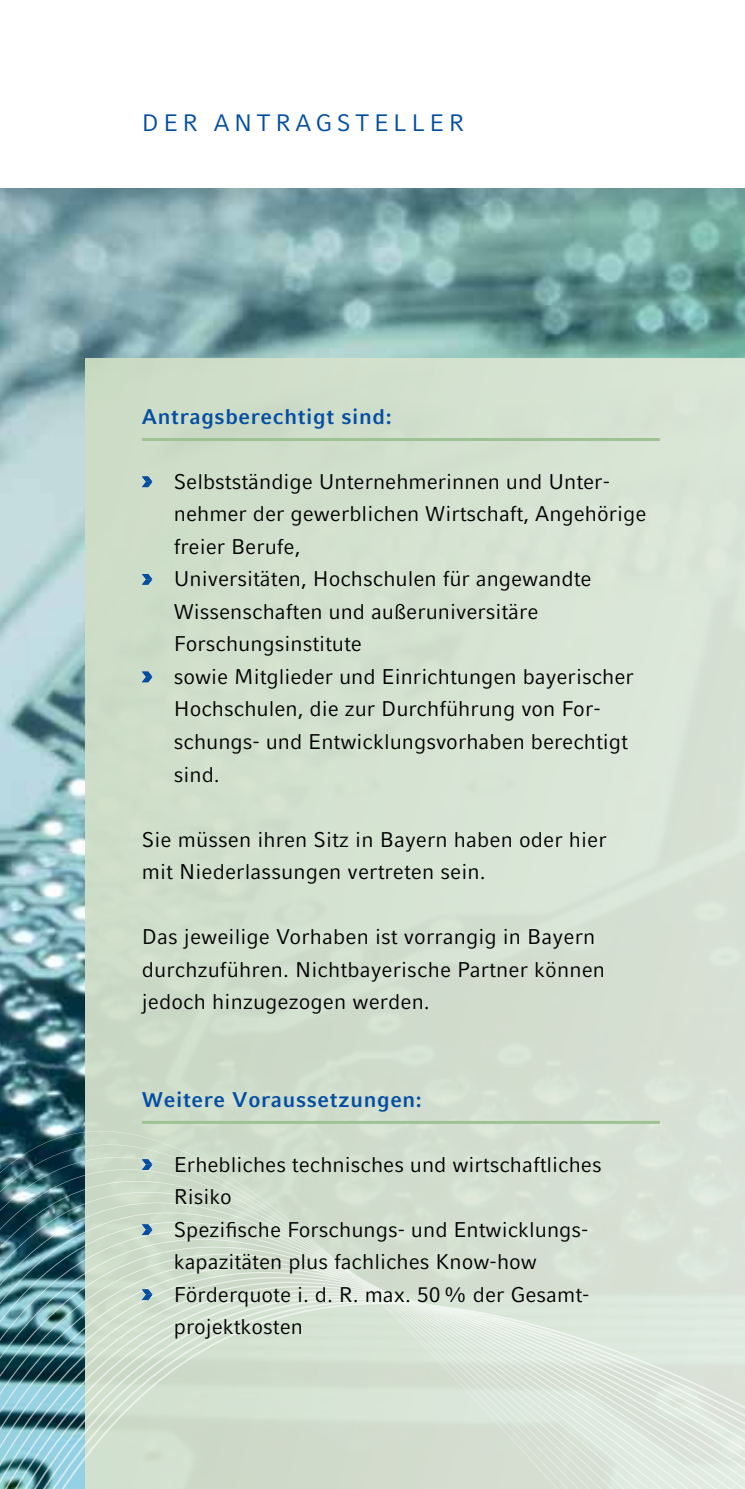
<style>
.page{position:relative;width:745px;height:1489px;background:#fff}
.page>*{position:absolute;margin:0;border:0;box-sizing:border-box;transform-origin:0 0}
.t1{font:23.75px "LMU Compatil Fact";letter-spacing:.19em;color:#034ea2}
.t2{font:21.25px/32.5px "LMU Compatil Fact";color:#000}
.t3{font:700 21.25px "LMU Compatil Fact";letter-spacing:.03em;color:#034ea2}
</style>
<div class="page">
<img style="left:0;top:213px;width:744px;height:915px">
<div style="left:0;top:0;width:744px;height:213px;background:#3d5e6a;opacity:.3"></div>
<div style="left:0;top:0;width:744px;height:188px;background:#fff"></div>
<div style="left:85px;top:359px;width:659px;height:1129px;background:#d4e0d0"></div>
<svg style="left:0;top:1128px;width:738px;height:22px"></svg>
<svg style="left:0;top:1150px;width:721px;height:25px"></svg>
<svg style="left:0;top:1175px;width:739px;height:24px"></svg>
<svg style="left:0;top:1201px;width:744px;height:287px"></svg>
<hr style="left:142px;top:438px;width:517px;height:3px;background:#9fc294">
<hr style="left:142px;top:1120px;width:517px;height:3px;background:#9fc294">
<svg style="left:142px;top:476px;width:10px;height:11px"></svg>
<svg style="left:142px;top:574px;width:10px;height:10px"></svg>
<svg style="left:142px;top:671px;width:10px;height:11px"></svg>
<svg style="left:142px;top:1159px;width:10px;height:10px"></svg>
<svg style="left:142px;top:1224px;width:10px;height:10px"></svg>
<svg style="left:142px;top:1289px;width:10px;height:10px"></svg>
<p class="t1" style="left:142px;top:109px;width:192px">der Antr agst</p>
<p class="t1" style="left:374px;top:109px;width:85px">ell er</p>
<p class="t3" style="left:142px;top:404px;width:251px">Antragsberechtigt sind:</p>
<p class="t2" style="left:174px;top:465px;width:474px">Selbstständige Unternehmerinnen und Unter&shy;nehmer der gewerblichen Wirtschaft, Angehörige freier Berufe,<br>Universitäten, H ochschulen für angewandte Wissenschaften und außeruniversitäre Forschungsinstitute<br>sowie Mitglieder und Einrichtungen bayerischer Hochschulen, die zur Durchführung von For&shy;schungs- und Entwicklungsvorhaben berechtigt sind.</p>
<p class="t2" style="left:142px;top:822px;width:466px">Sie müssen ihren Sitz in Bayern haben oder hier mit N iederlassungen vertreten sein.</p>
<p class="t2" style="left:142px;top:920px;width:464px">Das jeweilige Vorhaben ist vorrangig in Bayern durchzuführen. N ichtbayerische Partner können jedoch hinzugezogen werden.</p>
<p class="t3" style="left:142px;top:1086px;width:281px">Weitere Voraussetzungen:</p>
<p class="t2" style="left:174px;top:1147px;width:429px;text-indent:-22px">E rhebliches technisches und wirtschaftliches<br>Risiko<br>Spezifische Forschungs- und Entwicklungs&shy;kapazitäten plus fachliches Know-how<br>Förderquote i. d. R. max. 50% der Gesamt&shy;projektkosten</p>
</div>
